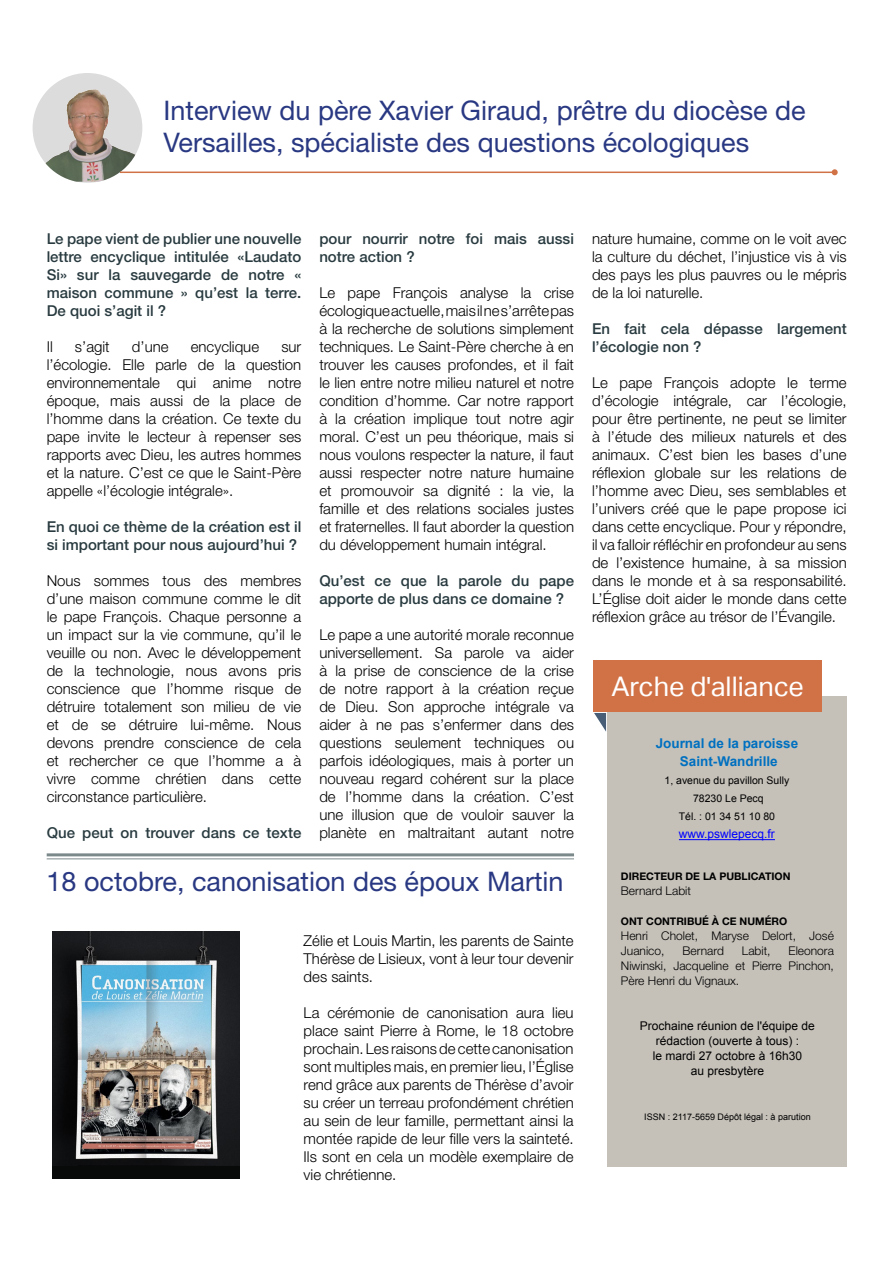
<style>
.page{position:relative;width:893px;height:1263px;background:#fff}
.page>*{position:absolute;margin:0;border:0;box-sizing:border-box;transform-origin:0 0}
.t1{font:27px/32.4px "Helvetica Neue LT Std";color:#293882}
.t2{font:27px "Aktiv Grotesk";color:#fff}
.t3{font:300 15px/18px "Helvetica Neue LT Std";color:#000;text-align:justify}
.t4{font:500 15px/18px "Helvetica Neue LT Std";color:#293b40}
.t5{font:700 13.5px/18px "Arial";color:#0070c0;text-align:center}
.t6{font:300 12px/15px "Helvetica Neue LT Std";color:#000}
.t7{font:12px/15px "Arial";color:#000;text-align:center}
.t8{font:12px "Arial";color:#00f}
.t9{font:10.5px/18px "Arial";color:#000;text-align:center}
.t10{font:700 10.5px "Helvetica Neue LT Std";color:#000}
.t11{font:9px "Arial";color:#000}
</style>
<div class="page">
<div style="left:607px;top:696px;width:240px;height:470px;background:#c5c1b9"></div>
<hr style="left:679px;top:839px;width:96px;height:1px;background:#00f">
<div style="left:594px;top:661px;width:228px;height:51px;background:#d17246"></div>
<svg style="left:594px;top:713px;width:12px;height:19px"></svg>
<svg style="left:47px;top:856px;width:527px;height:1px"></svg>
<hr style="left:47px;top:853px;width:527px;height:3px;background:#7b898b">
<hr style="left:47px;top:858px;width:527px;height:1px;background:#7b898b">
<div style="left:53px;top:931px;width:187px;height:248px;background:#080909"></div>
<img style="left:53px;top:931px;width:187px;height:234px">
<img style="left:33px;top:74px;width:109px;height:108px">
<hr style="left:120px;top:172px;width:715px;height:1px;background:#d17246">
<svg style="left:832px;top:169px;width:6px;height:6px"></svg>
<h1 class="t1" style="left:164px;top:93px;width:644px">Interview du père Xavier Giraud, prêtre du diocèse de<br>Versailles, spécialiste des questions écologiques</h1>
<p class="t4" style="left:47px;top:230px;width:256px;text-align:justify">Le pape vient de publier une nouvelle lettre encyclique intitulée «Laudato Si» sur la sauvegarde de notre « maison commune » qu’est la terre.<br>De quoi s’agit il ?</p>
<p class="t3" style="left:47px;top:338px;width:8px">Il</p>
<p class="t3" style="left:75px;top:338px;width:36px">s’agit</p>
<p class="t3" style="left:132px;top:338px;width:38px">d’une</p>
<p class="t3" style="left:191px;top:338px;width:70px">encyclique</p>
<p class="t3" style="left:47px;top:338px;width:256px;text-indent:235px">sur l’écologie. Elle parle de la question environnementale qui anime notre époque, mais aussi de la place de l’homme dans la création. Ce texte du pape invite le lecteur à repenser ses rapports avec Dieu, les autres hommes et la nature. C’est ce que le Saint-Père appelle «l’écologie intégrale».</p>
<p class="t4" style="left:47px;top:518px;width:256px">En quoi ce thème de la création est il si important pour nous aujourd’hui ?</p>
<p class="t3" style="left:47px;top:572px;width:256px">Nous sommes tous des membres d’une maison commune comme le dit le pape François. Chaque personne a un impact sur la vie commune, qu’il le veuille ou non. Avec le développement de la technologie, nous avons pris conscience que l’homme risque de détruire totalement son milieu de vie et de se détruire lui-même. Nous devons prendre conscience de cela et rechercher ce que l’homme a à vivre comme chrétien dans cette circonstance particulière.</p>
<p class="t4" style="left:47px;top:824px;width:256px">Que peut on trouver dans ce texte</p>
<p class="t4" style="left:319px;top:230px;width:256px">pour nourrir notre foi mais aussi notre action ?</p>
<p class="t3" style="left:319px;top:284px;width:256px">Le pape François analyse la crise écologique actuelle, mais il ne s’arrête pas à la recherche de solutions simplement techniques. Le Saint-Père cherche à en trouver les causes profondes, et il fait le lien entre notre milieu naturel et notre condition d’homme. Car notre rapport à la création implique tout notre agir moral. C’est un peu théorique, mais si nous voulons respecter la nature, il faut aussi respecter notre nature humaine et promouvoir sa dignité : la vie, la famille et des relations sociales justes et fraternelles. Il faut aborder la question du développement humain intégral.</p>
<p class="t4" style="left:319px;top:572px;width:256px">Qu’est ce que la parole du pape apporte de plus dans ce domaine ?</p>
<p class="t3" style="left:319px;top:626px;width:256px">Le pape a une autorité morale reconnue universellement. Sa parole va aider à la prise de conscience de la crise de notre rapport à la création reçue de Dieu. Son approche intégrale va aider à ne pas s’enfermer dans des questions seulement techniques ou parfois idéologiques, mais à porter un nouveau regard cohérent sur la place de l’homme dans la création. C’est une illusion que de vouloir sauver la planète en maltraitant autant notre</p>
<h1 class="t1" style="left:46px;top:864px;width:519px">18 octobre, canonisation des époux Martin</h1>
<p class="t3" style="left:304px;top:932px;width:271px">Zélie et Louis Martin, les parents de Sainte Thérèse de Lisieux, vont à leur tour devenir des saints.</p>
<p class="t3" style="left:304px;top:1004px;width:272px">La cérémonie de canonisation aura lieu place saint Pierre à Rome, le 18 octobre prochain. Les raisons de cette canonisation sont multiples mais, en premier lieu, l’Église rend grâce aux parents de Thérèse d’avoir su créer un terreau profondément chrétien au sein de leur famille, permettant ainsi la montée rapide de leur fille vers la sainteté.<br>Ils sont en cela un modèle exemplaire de vie chrétienne.</p>
<p class="t3" style="left:592px;top:230px;width:256px">nature humaine, comme on le voit avec la culture du déchet, l’injustice vis à vis des pays les plus pauvres ou le mépris de la loi naturelle.</p>
<p class="t4" style="left:592px;top:320px;width:256px">En fait cela dépasse largement l’écologie non ?</p>
<p class="t3" style="left:592px;top:374px;width:256px">Le pape François adopte le terme d’écologie intégrale, car l’écologie, pour être pertinente, ne peut se limiter à l’étude des milieux naturels et des animaux. C’est bien les bases d’une réflexion globale sur les relations de l’homme avec Dieu, ses semblables et l’univers créé que le pape propose ici dans cette encyclique. Pour y répondre, il va falloir réfléchir en profondeur au sens de l’existence humaine, à sa mission dans le monde et à sa responsabilité.<br>L’Église doit aider le monde dans cette réflexion grâce au trésor de l’Évangile.</p>
<h1 class="t2" style="left:611px;top:670px;width:194px">Arche d'alliance</h1>
<p class="t5" style="left:656px;top:735px;width:144px">Journal de la paroisse<br>Saint-Wandrille</p>
<p class="t9" style="left:664px;top:772px;width:126px">1, avenue du pavillon Sully<br>78230 Le Pecq<br>Tél. : 01 34 51 10 80</p>
<p class="t8" style="left:679px;top:826px;width:98px">www.pswlepecq.fr</p>
<p class="t10" style="left:621px;top:870px;width:171px">DIRECTEUR DE LA PUBLICATION</p>
<p class="t6" style="left:621px;top:883px;width:72px">Bernard Labit</p>
<p class="t10" style="left:621px;top:915px;width:168px">ONT CONTRIBUÉ À CE NUMÉRO</p>
<p class="t6" style="left:621px;top:928px;width:214px">Henri Cholet, Maryse Delort, José<br>Juanico,</p>
<p class="t6" style="left:621px;top:943px;width:214px;text-align:justify;text-indent:168px">Eleonora Niwinski, Jacqueline et Pierre Pinchon, Père Henri du Vignaux.</p>
<p class="t7" style="left:640px;top:1018px;width:177px">Prochaine réunion de l'équipe de rédaction (ouverte à tous) :<br>le mardi 27 octobre à 16h30<br>au presbytère</p>
<p class="t11" style="left:644px;top:1111px;width:168px">ISSN : 2117-5659 Dépôt légal : à parution</p>
<p class="t6" style="left:682px;top:943px;width:43px">Bernard</p>
<p class="t6" style="left:742px;top:943px;width:30px">Labit,</p>
</div>
